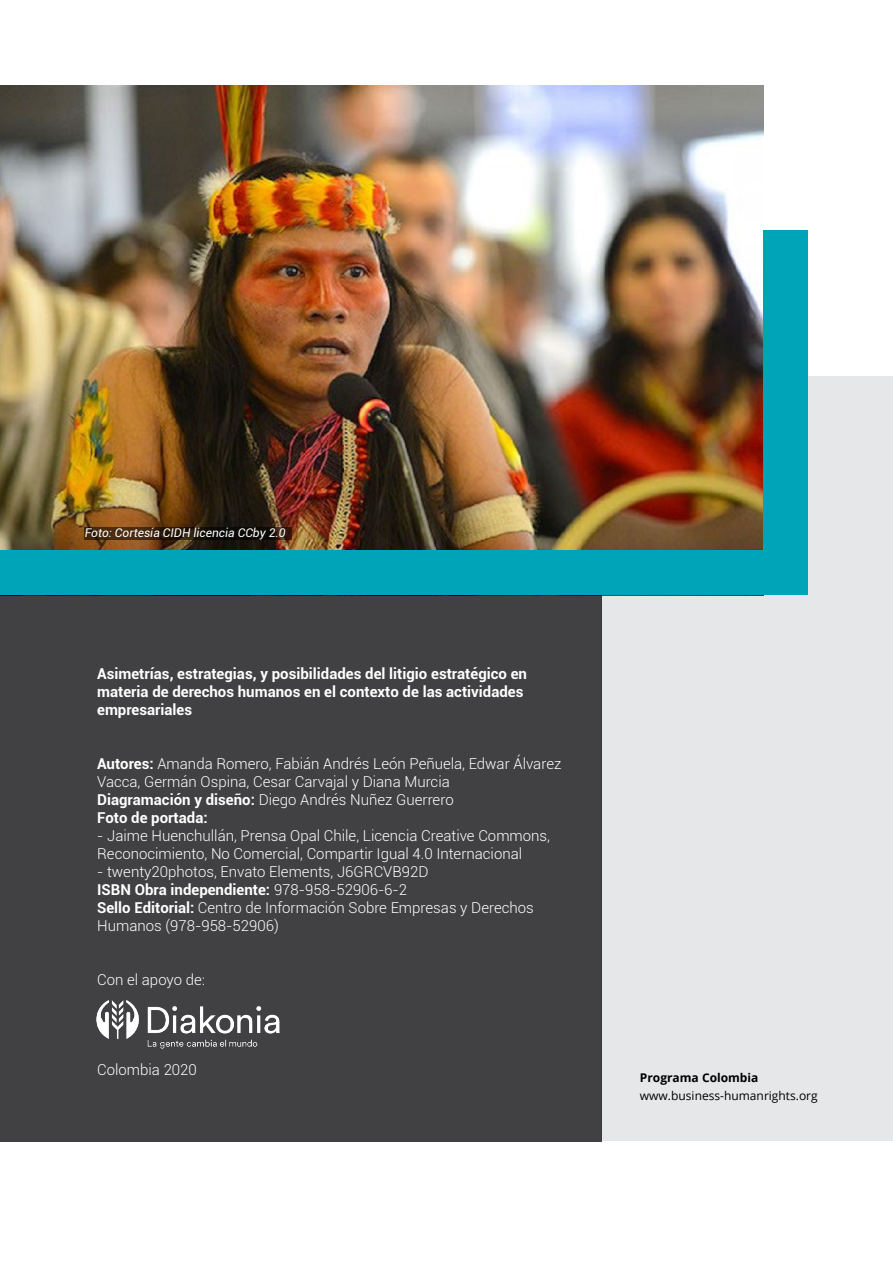
<style>
.page{position:relative;width:893px;height:1263px;background:#fff}
.page>*{position:absolute;margin:0;border:0;box-sizing:border-box;transform-origin:0 0}
.t1{font:300 15px/18px "Roboto";color:#fff}
.t2{font:700 15px/18px "Roboto";color:#fff}
.t3{font:italic 12px "Roboto";color:#fff}
.t4{font:12px "Open Sans";color:#000}
.t5{font:700 12px "Open Sans";color:#000}
.s1{font-weight:700}
</style>
<div class="page">
<div style="left:602px;top:376px;width:291px;height:765px;background:#e6e7e8"></div>
<img style="left:0;top:85px;width:763px;height:465px">
<div style="left:0;top:595px;width:602px;height:546px;background:#414042"></div>
<div style="left:763px;top:231px;width:45px;height:364px;background:#00a4b9"></div>
<div style="left:0;top:550px;width:808px;height:45px;background:#00a4b9"></div>
<img style="left:96px;top:1000px;width:184px;height:49px">
<svg style="left:85px;top:528px;width:207px;height:12px;background:#281809"></svg>
<p class="t3" style="left:85px;top:524px;width:202px">Foto: Cortesía CIDH licencia CCby 2.0</p>
<p class="t2" style="left:97px;top:664px;width:431px">Asimetrías, estrategias, y posibilidades del litigio estratégico en materia de derechos humanos en el contexto de las actividades empresariales</p>
<p class="t1" style="left:97px;top:754px;width:466px"><span class="s1">Autores:</span> Amanda Romero, Fabián Andrés León Peñuela, Edwar Álvarez Vacca, Germán Ospina, Cesar Carvajal y Diana Murcia<br><span class="s1">Diagramación y diseño:</span> Diego Andrés Nuñez Guerrero<br><span class="s1">Foto de portada:</span></p>
<p class="t1" style="left:97px;top:826px;width:454px">- Jaime Huenchullán, Prensa Opal Chile, Licencia Creative Commons,<br>Reconocimiento, No Comercial, Compartir Igual 4.0 Internacional</p>
<p class="t1" style="left:97px;top:862px;width:438px">- twenty20photos, Envato Elements, J6GRCVB92D<br><span class="s1">ISBN Obra independiente:</span> 978-958-52906-6-2<br><span class="s1">Sello Editorial:</span> Centro de Información Sobre Empresas y Derechos Humanos (978-958-52906)</p>
<p class="t1" style="left:97px;top:970px;width:109px">Con el apoyo de:</p>
<p class="t1" style="left:97px;top:1060px;width:101px">Colombia 2020</p>
<p class="t5" style="left:640px;top:1069px;width:120px">Programa Colombia</p>
<p class="t4" style="left:640px;top:1087px;width:179px">www.business-humanrights.org</p>
</div>
